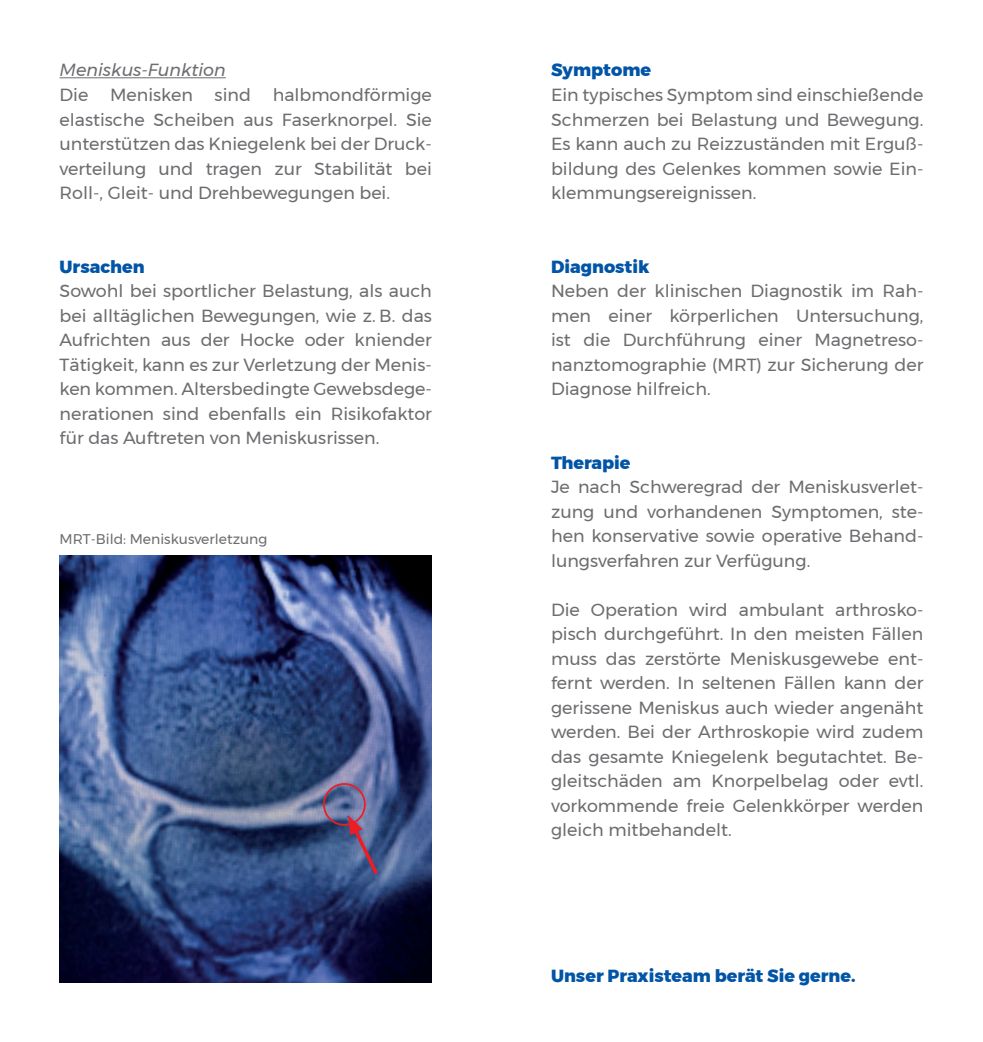
<style>
.page{position:relative;width:983px;height:1042px;background:#fff}
.page>*{position:absolute;margin:0;border:0;box-sizing:border-box;transform-origin:0 0}
.t1{font:17.5px/24.5px "Montserrat";color:#6c6d70;text-align:justify}
.t2{font:800 17.5px "Montserrat";color:#0154a6}
.t3{font:italic 17.5px "Montserrat";color:#6c6d70}
.t4{font:14px "Montserrat";color:#6c6d70}
</style>
<div class="page">
<img style="left:60px;top:556px;width:372px;height:426px">
<hr style="left:60px;top:77px;width:166px;height:1px;background:#6c6d70">
<svg style="left:348px;top:815px;width:33px;height:63px"></svg>
<div style="left:323px;top:783px;width:42px;height:43px;border:2px solid #ee1d23;border-radius:50%"></div>
<p class="t3" style="left:60px;top:57px;width:168px">Meniskus-Funktion</p>
<p class="t1" style="left:60px;top:82px;width:374px">Die Menisken sind halbmondförmige elastische Scheiben aus Faserknorpel. Sie unterstützen das Kniegelenk bei der Druck&shy;verteilung und tragen zur Stabilität bei Roll-, Gleit- und Drehbewegungen bei.</p>
<p class="t2" style="left:60px;top:252px;width:87px">Ursachen</p>
<p class="t1" style="left:60px;top:278px;width:374px">Sowohl bei sportlicher Belastung, als auch bei alltäglichen Bewegungen, wie z. B. das Aufrichten aus der Hocke oder kniender Tätigkeit, kann es zur Verletzung der Menis&shy;ken kommen. Altersbedingte Gewebsdege&shy;nerationen sind ebenfalls ein Risikofaktor für das Auftreten von Meniskusrissen.</p>
<p class="t4" style="left:60px;top:528px;width:209px">MRT-Bild: Meniskusverletzung</p>
<p class="t2" style="left:551px;top:56px;width:102px">Symptome</p>
<p class="t1" style="left:551px;top:82px;width:374px">Ein typisches Symptom sind einschießende Schmerzen bei Belastung und Bewegung.<br>Es kann auch zu Reizzuständen mit Erguß&shy;bildung des Gelenkes kommen sowie Ein&shy;klemmungsereignissen.</p>
<p class="t2" style="left:551px;top:252px;width:100px">Diagnostik</p>
<p class="t1" style="left:551px;top:278px;width:374px">Neben der klinischen Diagnostik im Rah&shy;men einer körperlichen Untersuchung, ist die Durchführung einer Magnetreso&shy;nanztomographie (MRT) zur Sicherung der Diagnose hilfreich.</p>
<p class="t2" style="left:551px;top:448px;width:81px">Therapie</p>
<p class="t1" style="left:551px;top:474px;width:374px">Je nach Schweregrad der Meniskusverlet&shy;zung und vorhandenen Symptomen, ste&shy;hen konservative sowie operative Behand&shy;lungsverfahren zur Verfügung.</p>
<p class="t1" style="left:551px;top:597px;width:374px">Die Operation wird ambulant arthrosko&shy;pisch durchgeführt. In den meisten Fällen muss das zerstörte Meniskusgewebe ent&shy;fernt werden. In seltenen Fällen kann der gerissene Meniskus auch wieder angenäht werden. Bei der Arthroskopie wird zudem das gesamte Kniegelenk begutachtet. Be&shy;gleitschäden am Knorpelbelag oder evtl. vorkommende freie Gelenkkörper werden gleich mitbehandelt.</p>
<p class="t2" style="left:551px;top:961px;width:306px">Unser Praxisteam berät Sie gerne.</p>
</div>
